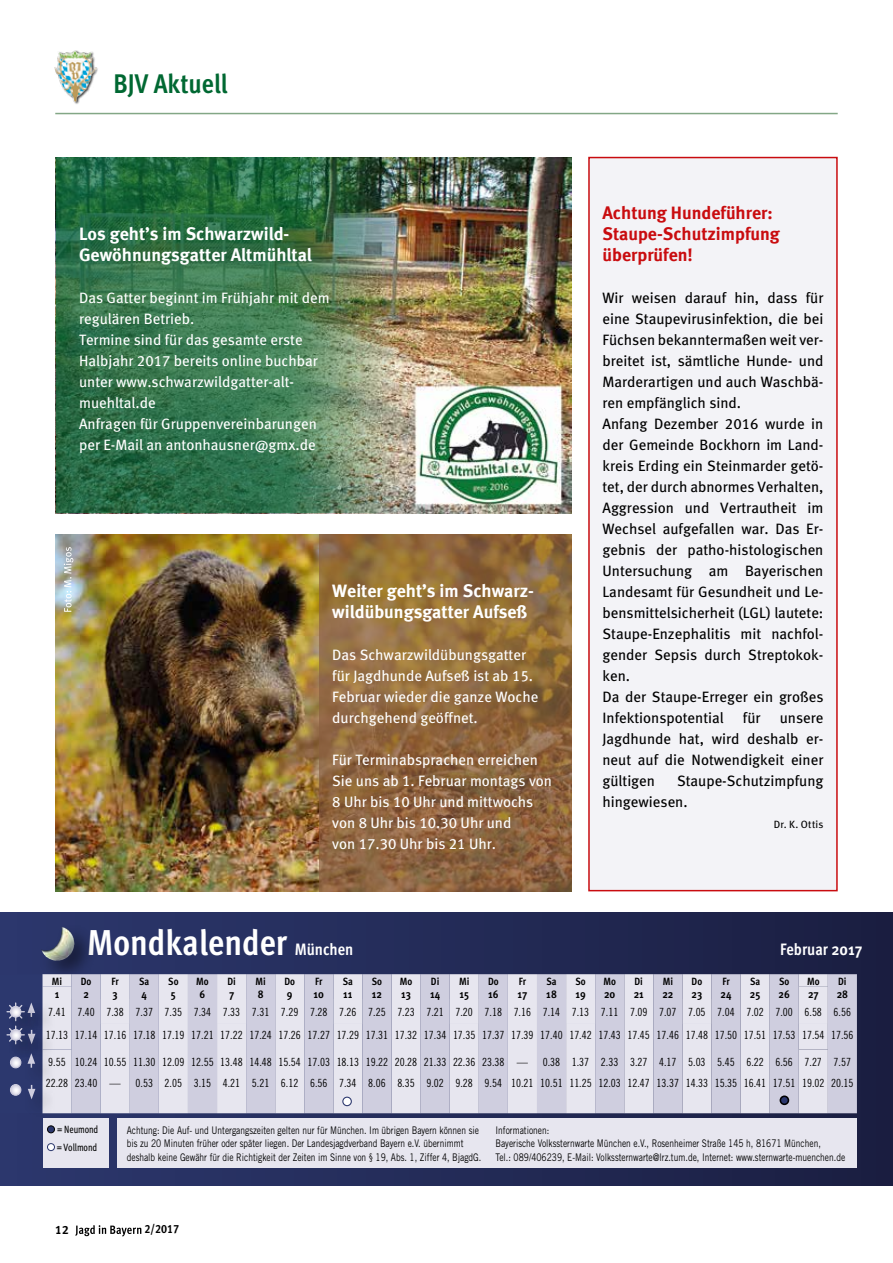
<style>
.page{position:relative;width:893px;height:1263px;background:#fff}
.page>*{position:absolute;margin:0;border:0;box-sizing:border-box;transform-origin:0 0}
.t1{font:700 36px "Meta Cond";color:#fff}
.t2{font:700 27px "Meta Cond";color:#006832}
.t3{font:18px/21px "Meta Bold LF";color:#fff}
.t4{font:18px/21px "Meta Bold LF";color:#c90c0f}
.t5{font:700 16.5px "Meta Cond";color:#fff}
.t6{font:15px/21px "Meta Book LF";color:#000}
.t7{font:15px/21px "Meta Book LF";color:#fff}
.t8{font:12px "Meta Cond Bold LF";color:#000}
.t9{font:12px "Meta Bold LF";color:#000}
.t10{font:11.25px/23.1px "Trade Gothic LT Std Cn 18";color:#000}
.t11{font:700 11.25px "Meta Cond";color:#000}
.t12{font:10.5px/13.5px "Trade Gothic LT Std";color:#000;scale:.8 1}
.t13{font:700 10.5px "Meta Cond";color:#000}
.t14{font:10.5px/17.7px "Meta Book LF";letter-spacing:-.01em;color:#000;scale:.8 1}
.t15{font:10.5px "Meta Book LF";letter-spacing:-.01em;color:#000}
.s1{font-size:16.5px}
</style>
<div class="page">
<svg style="left:75px;top:1225px;width:66px;height:11px"></svg>
<div style="left:54px;top:50px;width:44px;height:55px;background:#000;opacity:.75"></div>
<img style="left:54px;top:50px;width:42px;height:55px">
<hr style="left:55px;top:113px;width:783px;height:1px;background:#83a786">
<img style="left:56px;top:534px;width:263px;height:357px">
<svg style="left:64px;top:547px;width:9px;height:65px"></svg>
<svg style="left:319px;top:534px;width:253px;height:357px;background:#90683e"></svg>
<img style="left:417px;top:158px;width:155px;height:355px">
<img style="left:56px;top:158px;width:361px;height:355px">
<div style="left:0;top:912px;width:893px;height:273px;background:linear-gradient(to right,#2e3a6f,#191d40)"></div>
<div style="left:37px;top:922px;width:60px;height:61px;background:#000;opacity:.5"></div>
<img style="left:41px;top:927px;width:34px;height:34px">
<div style="left:43px;top:1118px;width:65px;height:49px;background:#e7e6ef"></div>
<div style="left:117px;top:1118px;width:740px;height:49px;background:#e7e6ef"></div>
<div style="left:47px;top:1126px;width:7px;height:7px;background:#2c386e;border-radius:50%"></div>
<div style="left:47px;top:1125px;width:8px;height:8px;border:1px solid #000;border-radius:50%"></div>
<div style="left:47px;top:1143px;width:7px;height:7px;background:#fff;border-radius:50%"></div>
<div style="left:47px;top:1143px;width:8px;height:8px;border:1px solid #2c386e;border-radius:50%"></div>
<svg style="left:72px;top:974px;width:785px;height:139px;background:#d4d3e2"></svg>
<svg style="left:43px;top:986px;width:785px;height:127px;background:#dad9e6"></svg>
<div style="left:23px;top:999px;width:33px;height:39px;background:#e5e4ed"></div>
<div style="left:3px;top:1005px;width:42px;height:30px;background:#dbdae2"></div>
<div style="left:24px;top:1026px;width:33px;height:38px;background:#e4e3ec"></div>
<div style="left:3px;top:1028px;width:42px;height:30px;background:#dddce4"></div>
<div style="left:23px;top:1050px;width:33px;height:38px;background:#e2e1ea"></div>
<div style="left:24px;top:1081px;width:33px;height:38px;background:#000;opacity:.5"></div>
<svg style="left:0;top:974px;width:43px;height:139px;background:#3e4979"></svg>
<div style="left:10px;top:1084px;width:11px;height:12px;border:1px solid #cfcedf;border-radius:50%"></div>
<div style="left:343px;top:1097px;width:8px;height:9px;background:#fff;border-radius:50%"></div>
<div style="left:342px;top:1097px;width:10px;height:9px;border:1px solid #2c386e;border-radius:50%"></div>
<div style="left:780px;top:1096px;width:8px;height:8px;background:#2c386e;border-radius:50%"></div>
<div style="left:780px;top:1095px;width:9px;height:10px;border:2px solid #000;border-radius:50%"></div>
<div style="left:589px;top:158px;width:248px;height:733px;background:#f3f3f7"></div>
<div style="left:588px;top:157px;width:250px;height:734px;border:2px solid #c90c0f"></div>
<h2 class="t2" style="left:113px;top:68px;width:116px">BJV Aktuell</h2>
<p class="t3" style="left:79px;top:223px;width:234px">Los geht’s im Schwarzwild-<br>Gewöhnungsgatter Altmühltal</p>
<p class="t7" style="left:79px;top:287px;width:252px">Das Gatter beginnt im Frühjahr mit dem regulären Betrieb.<br>Termine sind für das gesamte erste<br>Halbjahr 2017 bereits online buchbar unter www.schwarzwildgatter-alt&shy;muehltal.de<br>Anfragen für Gruppenvereinbarungen per E-Mail an antonhausner@gmx.de</p>
<p class="t3" style="left:332px;top:580px;width:203px">Weiter geht’s im Schwarz&shy;wildübungsgatter Aufseß</p>
<p class="t7" style="left:332px;top:644px;width:208px">Das Schwarzwildübungsgatter für Jagdhunde Aufseß ist ab 15.<br>Februar wieder die ganze Woche durchgehend geöffnet.</p>
<p class="t7" style="left:332px;top:749px;width:221px">Für Terminabsprachen erreichen<br>Sie uns ab 1. Februar montags von<br>8 Uhr bis 10 Uhr und mittwochs von 8 Uhr bis 10.30 Uhr und<br>von 17.30 Uhr bis 21 Uhr.</p>
<h1 class="t1" style="left:87px;top:921px;width:268px">Mondkalender <span class="s1">München</span></h1>
<p class="t4" style="left:602px;top:202px;width:179px">Achtung Hundeführer:<br>Staupe-Schutzimpfung überprüfen!</p>
<p class="t6" style="left:602px;top:287px;width:222px">Wir weisen darauf hin, dass für eine Staupevirusinfektion, die bei<br>Füchsen bekanntermaßen weit ver&shy;breitet ist, sämtliche Hunde- und<br>Marderartigen und auch Waschbä&shy;ren empfänglich sind.<br>Anfang Dezember 2016 wurde in der Gemeinde Bockhorn im Land&shy;kreis Erding ein Steinmarder getö&shy;tet, der durch abnormes Verhalten,<br>Aggression und Vertrautheit im<br>Wechsel aufgefallen war. Das Er&shy;gebnis der patho-histologischen<br>Untersuchung am Bayerischen<br>Landesamt für Gesundheit und Le&shy;bensmittelsicherheit (LGL) lautete:<br>Staupe-Enzephalitis mit nachfol&shy;gender Sepsis durch Streptokok&shy;ken.<br>Da der Staupe-Erreger ein großes<br>Infektionspotential</p>
<p class="t6" style="left:743px;top:707px;width:19px">für</p>
<p class="t6" style="left:602px;top:707px;width:222px;text-align:justify;text-indent:177px">unsere Jagdhunde hat, wird deshalb er&shy;neut auf die Notwendigkeit einer gültigen</p>
<p class="t6" style="left:602px;top:770px;width:222px;text-indent:75px">Staupe-Schutzimpfung hingewiesen.</p>
<p class="t15" style="left:774px;top:818px;width:51px">Dr. K. Ottis</p>
<p class="t5" style="left:780px;top:939px;width:84px">Februar 2017</p>
<p class="t13" style="left:52px;top:975px;width:12px">Mi</p>
<p class="t13" style="left:81px;top:975px;width:12px">Do</p>
<p class="t13" style="left:112px;top:975px;width:9px">Fr</p>
<p class="t13" style="left:139px;top:975px;width:12px">Sa</p>
<p class="t13" style="left:168px;top:975px;width:12px">So</p>
<p class="t13" style="left:196px;top:975px;width:14px">Mo</p>
<p class="t13" style="left:227px;top:975px;width:10px">Di</p>
<p class="t13" style="left:255px;top:975px;width:12px">Mi</p>
<p class="t13" style="left:284px;top:975px;width:12px">Do</p>
<p class="t13" style="left:315px;top:975px;width:9px">Fr</p>
<p class="t13" style="left:343px;top:975px;width:12px">Sa</p>
<p class="t13" style="left:372px;top:975px;width:12px">So</p>
<p class="t13" style="left:400px;top:975px;width:14px">Mo</p>
<p class="t13" style="left:431px;top:975px;width:10px">Di</p>
<p class="t13" style="left:459px;top:975px;width:12px">Mi</p>
<p class="t13" style="left:488px;top:975px;width:12px">Do</p>
<p class="t13" style="left:519px;top:975px;width:9px">Fr</p>
<p class="t13" style="left:546px;top:975px;width:12px">Sa</p>
<p class="t13" style="left:575px;top:975px;width:12px">So</p>
<p class="t13" style="left:603px;top:975px;width:14px">Mo</p>
<p class="t13" style="left:635px;top:975px;width:10px">Di</p>
<p class="t13" style="left:663px;top:975px;width:12px">Mi</p>
<p class="t13" style="left:692px;top:975px;width:12px">Do</p>
<p class="t13" style="left:722px;top:975px;width:9px">Fr</p>
<p class="t13" style="left:750px;top:975px;width:12px">Sa</p>
<p class="t13" style="left:779px;top:975px;width:12px">So</p>
<p class="t13" style="left:807px;top:975px;width:14px">Mo</p>
<p class="t13" style="left:838px;top:975px;width:10px">Di</p>
<p class="t11" style="left:55px;top:987px;width:6px">1</p>
<p class="t11" style="left:83px;top:987px;width:7px">2</p>
<p class="t11" style="left:113px;top:987px;width:7px">3</p>
<p class="t11" style="left:142px;top:987px;width:7px">4</p>
<p class="t11" style="left:171px;top:987px;width:7px">5</p>
<p class="t11" style="left:200px;top:987px;width:7px">6</p>
<p class="t11" style="left:229px;top:987px;width:7px">7</p>
<p class="t11" style="left:258px;top:987px;width:7px">8</p>
<p class="t11" style="left:287px;top:987px;width:7px">9</p>
<p class="t11" style="left:314px;top:987px;width:12px">10</p>
<p class="t11" style="left:343px;top:987px;width:11px">11</p>
<p class="t11" style="left:372px;top:987px;width:12px">12</p>
<p class="t11" style="left:401px;top:987px;width:11px">13</p>
<p class="t11" style="left:430px;top:987px;width:12px">14</p>
<p class="t11" style="left:459px;top:987px;width:11px">15</p>
<p class="t11" style="left:488px;top:987px;width:12px">16</p>
<p class="t11" style="left:517px;top:987px;width:11px">17</p>
<p class="t11" style="left:546px;top:987px;width:12px">18</p>
<p class="t11" style="left:575px;top:987px;width:12px">19</p>
<p class="t11" style="left:604px;top:987px;width:13px">20</p>
<p class="t11" style="left:634px;top:987px;width:12px">21</p>
<p class="t11" style="left:662px;top:987px;width:13px">22</p>
<p class="t11" style="left:692px;top:987px;width:12px">23</p>
<p class="t11" style="left:721px;top:987px;width:12px">24</p>
<p class="t11" style="left:750px;top:987px;width:12px">25</p>
<p class="t11" style="left:779px;top:987px;width:13px">26</p>
<p class="t11" style="left:808px;top:987px;width:12px">27</p>
<p class="t11" style="left:837px;top:987px;width:13px">28</p>
<p class="t10" style="left:46px;top:1000px;width:809px">7.41 7.40 7.38 7.37 7.35 7.34 7.33 7.31 7.29 7.28 7.26 7.25 7.23 7.21 7.20 7.18 7.16 7.14 7.13 7.11 7.09 7.07 7.05 7.04 7.02 7.00 6.58 6.56<br>17.13 17.14 17.16 17.18 17.19 17.21 17.22 17.24 17.26 17.27 17.29 17.31 17.32 17.34 17.35 17.37 17.39 17.40 17.42 17.43 17.45 17.46 17.48 17.50 17.51 17.53 17.54 17.56</p>
<p class="t10" style="left:48px;top:1051px;width:481px">9.55 10.24 10.55 11.30 12.09 12.55 13.48 14.48 15.54 17.03 18.13 19.22 20.28 21.33 22.36 23.38 —</p>
<p class="t10" style="left:543px;top:1051px;width:310px">0.38 1.37 2.33 3.27 4.17 5.03 5.45 6.22 6.56 7.27 7.57</p>
<p class="t10" style="left:46px;top:1072px;width:77px">22.28 23.40 —</p>
<p class="t10" style="left:136px;top:1072px;width:719px">0.53 2.05 3.15 4.21 5.21 6.12 6.56 7.34 8.06 8.35 9.02 9.28 9.54 10.21 10.51 11.25 12.03 12.47 13.37 14.33 15.35 16.41 17.51 19.02 20.15</p>
<p class="t14" style="left:57px;top:1121px;width:54px">= Neumond = Vollmond</p>
<p class="t12" style="left:127px;top:1123px;width:445px">Achtung: Die Auf- und Untergangszeiten gelten nur für München. Im übrigen Bayern können sie bis zu 20 Minuten früher oder später liegen. Der Landesjagdverband Bayern e.V. übernimmt deshalb keine Gewähr für die Richtigkeit der Zeiten im Sinne von § 19, Abs. 1, Ziffer 4, BjagdG.</p>
<p class="t12" style="left:495px;top:1123px;width:439px">Informationen:<br>Bayerische Volkssternwarte München e.V., Rosenheimer Straße 145 h, 81671 München,<br>Tel.: 089/406239, E-Mail: Volkssternwarte@lrz.tum.de, Internet: www.sternwarte-muenchen.de</p>
<p class="t9" style="left:55px;top:1222px;width:15px">12</p>
<p class="t8" style="left:145px;top:1222px;width:36px">2/2017</p>
</div>
